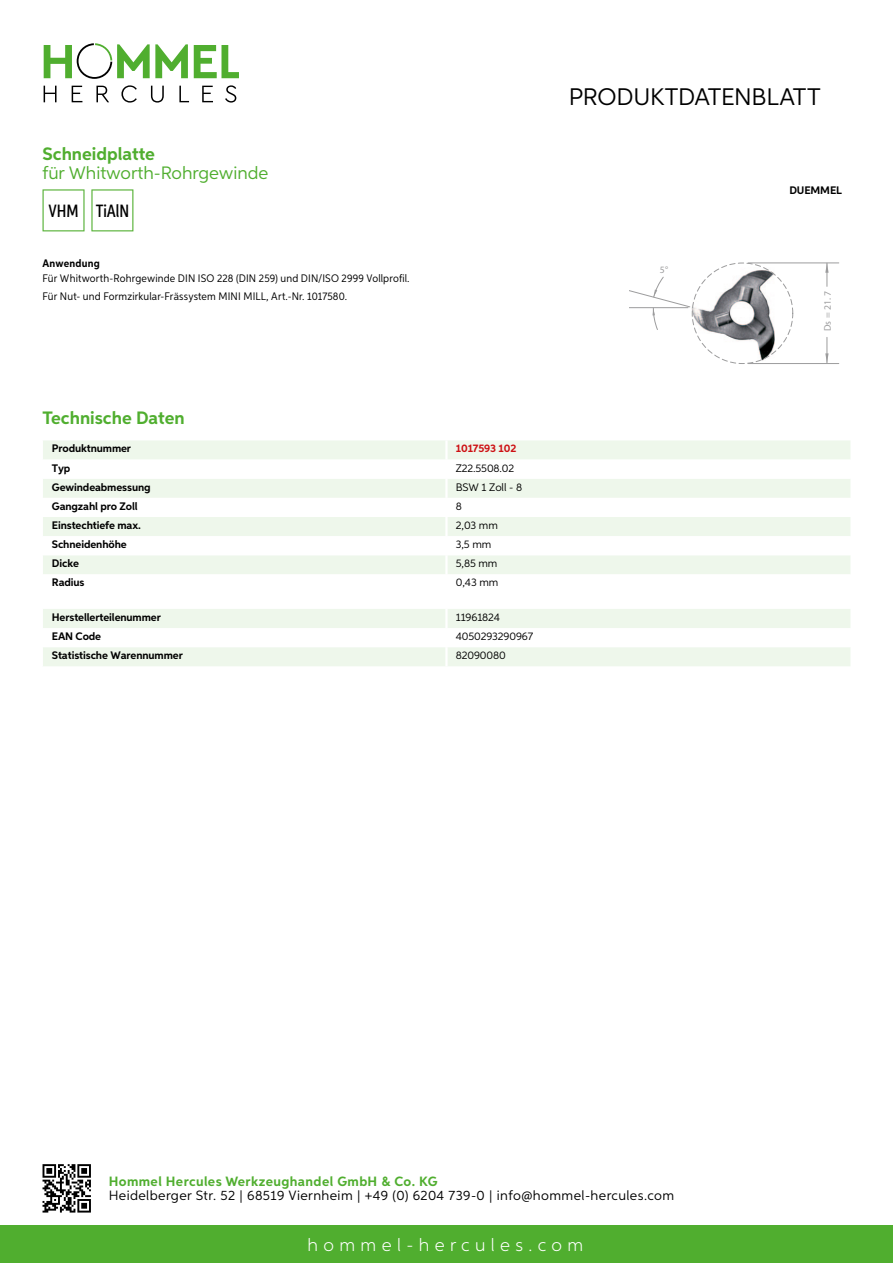
<style>
.page{position:relative;width:893px;height:1263px;background:#fff}
.page>*{position:absolute;margin:0;border:0;box-sizing:border-box;transform-origin:0 0}
.t1{font:24px "Aspira";letter-spacing:-.01em;color:#000}
.t2{font:700 18px "Aspira";color:#50ae2f}
.t3{font:18px "Aspira";color:#50ae2f}
.t4{font:300 18px "Aspira";letter-spacing:.3em;color:#fff}
.t5{font:500 17.85px "Aspira XX Nar";color:#000}
.t6{font:13.5px "Aspira";letter-spacing:.03em;color:#000}
.t7{font:700 13.5px "Aspira";letter-spacing:.03em;color:#50ae2f}
.t8{font:700 10.95px "Aspira";letter-spacing:-.01em;color:#000}
.t9{font:10.95px/17.5px "Aspira Nar";letter-spacing:.015em;color:#000}
.t10{font:10.95px "Aspira";letter-spacing:-.01em;color:#000}
.t11{font:700 10.95px "Aspira";letter-spacing:-.01em;color:#cd1013}
.t12{font:700 10.95px "Aspira Nar";letter-spacing:.02em;color:#000}
.t13{font:9.75px "Fru Med";color:#9c9c9d}
</style>
<div class="page">
<div style="left:0;top:1226px;width:893px;height:37px;background:#50ae2f"></div>
<svg style="left:43px;top:1164px;width:48px;height:48px"></svg>
<svg style="left:194px;top:45px;width:45px;height:33px"></svg>
<svg style="left:44px;top:43px;width:144px;height:36px"></svg>
<svg style="left:44px;top:86px;width:13px;height:16px"></svg>
<svg style="left:72px;top:86px;width:10px;height:16px"></svg>
<svg style="left:96px;top:86px;width:13px;height:16px"></svg>
<svg style="left:121px;top:85px;width:16px;height:18px"></svg>
<svg style="left:151px;top:86px;width:13px;height:17px"></svg>
<svg style="left:179px;top:86px;width:10px;height:16px"></svg>
<svg style="left:202px;top:86px;width:11px;height:16px"></svg>
<svg style="left:225px;top:85px;width:11px;height:18px"></svg>
<div style="left:43px;top:440px;width:807px;height:19px;background:#eef7eb"></div>
<svg style="left:43px;top:479px;width:807px;height:95px;fill:#eef7eb"></svg>
<hr style="left:445px;top:440px;width:3px;height:20px;background:#fff">
<hr style="left:445px;top:479px;width:3px;height:19px;background:#fff">
<hr style="left:445px;top:498px;width:3px;height:19px;background:#fff">
<hr style="left:445px;top:517px;width:3px;height:19px;background:#fff">
<hr style="left:445px;top:536px;width:3px;height:19px;background:#fff">
<hr style="left:445px;top:555px;width:3px;height:19px;background:#fff">
<svg style="left:43px;top:609px;width:807px;height:57px"></svg>
<hr style="left:445px;top:647px;width:3px;height:19px;background:#fff">
<svg style="left:43px;top:189px;width:42px;height:42px"></svg>
<svg style="left:91px;top:189px;width:42px;height:42px"></svg>
<svg style="left:629px;top:262px;width:211px;height:102px"></svg>
<h2 class="t2" style="left:43px;top:142px;width:114px">Schneidplatte</h2>
<h2 class="t3" style="left:43px;top:162px;width:227px">für Whitworth-Rohrgewinde</h2>
<h3 class="t5" style="left:48px;top:200px;width:82px">VHM TiAlN</h3>
<p class="t12" style="left:43px;top:257px;width:59px">Anwendung</p>
<p class="t9" style="left:43px;top:270px;width:369px">Für Whitworth-Rohrgewinde DIN ISO 228 (DIN 259) und DIN/ISO 2999 Vollprofil.<br>Für Nut- und Formzirkular-Frässystem MINI MILL, Art.-Nr. 1017580.</p>
<h2 class="t2" style="left:43px;top:406px;width:144px">Technische Daten</h2>
<p class="t8" style="left:52px;top:442px;width:81px">Produktnummer</p>
<p class="t11" style="left:456px;top:442px;width:62px">1017593 102</p>
<p class="t8" style="left:52px;top:461px;width:20px">Typ</p>
<p class="t10" style="left:456px;top:461px;width:60px">Z22.5508.02</p>
<p class="t8" style="left:52px;top:480px;width:100px">Gewindeabmessung</p>
<p class="t10" style="left:456px;top:480px;width:68px">BSW 1 Zoll - 8</p>
<p class="t8" style="left:52px;top:499px;width:87px">Gangzahl pro Zoll</p>
<p class="t10" style="left:456px;top:499px;width:8px">8</p>
<p class="t8" style="left:52px;top:518px;width:91px">Einstechtiefe max.</p>
<p class="t10" style="left:456px;top:518px;width:44px">2,03 mm</p>
<p class="t8" style="left:52px;top:537px;width:76px">Schneidenhöhe</p>
<p class="t10" style="left:456px;top:538px;width:37px">3,5 mm</p>
<p class="t8" style="left:52px;top:557px;width:29px">Dicke</p>
<p class="t10" style="left:456px;top:557px;width:43px">5,85 mm</p>
<p class="t8" style="left:52px;top:576px;width:34px">Radius</p>
<p class="t10" style="left:456px;top:576px;width:44px">0,43 mm</p>
<p class="t8" style="left:52px;top:610px;width:111px">Herstellerteilenummer</p>
<p class="t10" style="left:456px;top:610px;width:46px">11961824</p>
<p class="t8" style="left:52px;top:629px;width:51px">EAN Code</p>
<p class="t10" style="left:456px;top:629px;width:79px">4050293290967</p>
<p class="t8" style="left:52px;top:649px;width:132px">Statistische Warennummer</p>
<p class="t10" style="left:456px;top:649px;width:51px">82090080</p>
<h1 class="t1" style="left:569px;top:82px;width:253px">Produktdatenblatt</h1>
<p class="t13" style="left:660px;top:264px;width:10px">5°</p>
<p class="t8" style="left:789px;top:183px;width:54px">DUEMMEL</p>
<p class="t13" style="left:822px;top:331px;width:42px;rotate:-90deg">Ds = 21. 7</p>
<p class="t7" style="left:109px;top:1172px;width:330px">Hommel Hercules Werkzeughandel GmbH &amp; Co. KG</p>
<p class="t6" style="left:109px;top:1187px;width:567px">Heidelberger Str. 52 | 68519 Viernheim | +49 (0) 6204 739-0 | info@hommel-hercules.com</p>
<h2 class="t4" style="left:307px;top:1234px;width:277px">hommel-hercules.com</h2>
</div>
